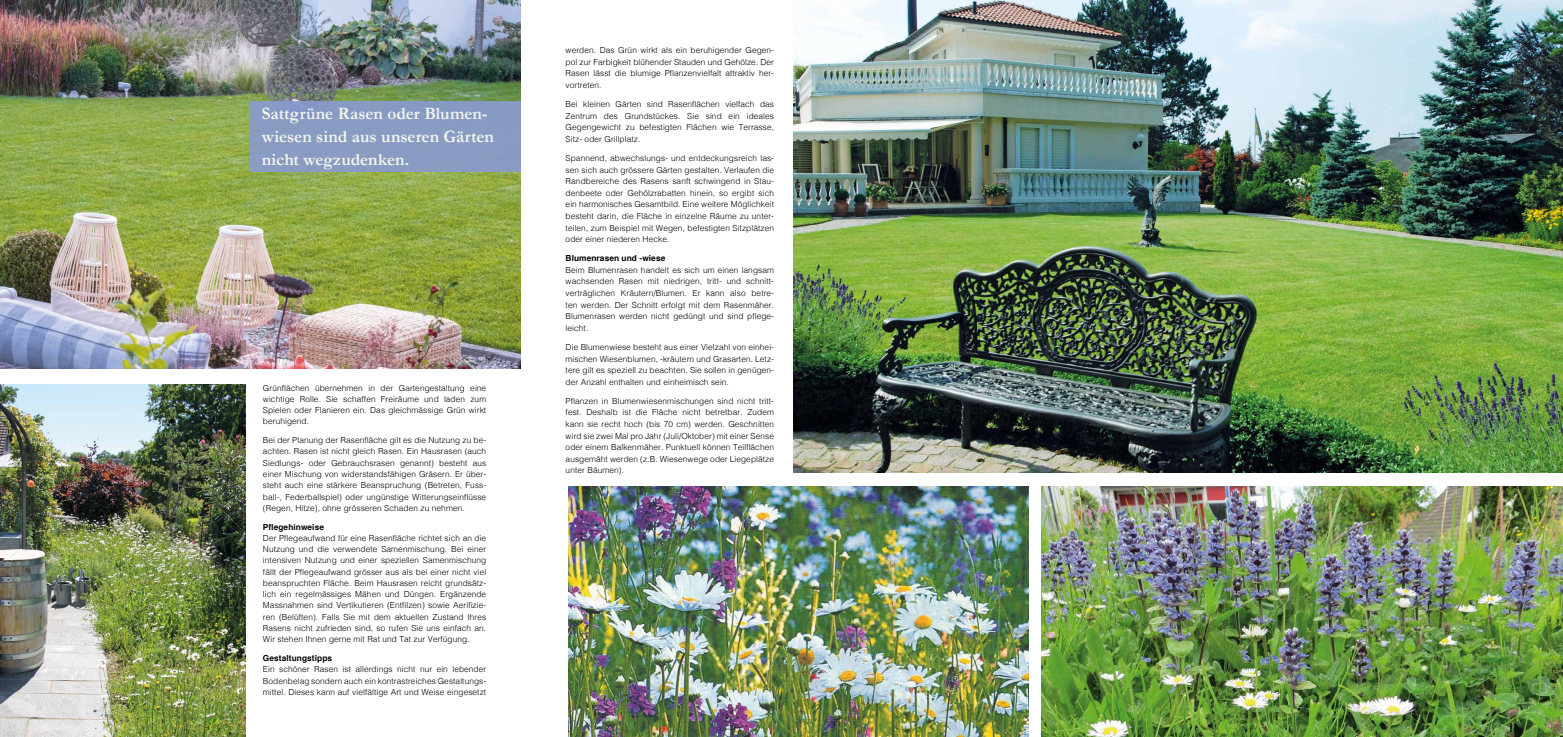
<style>
.page{position:relative;width:1563px;height:737px;background:#fff}
.page>*{position:absolute;margin:0;border:0;box-sizing:border-box;transform-origin:0 0}
.t1{font:700 17.5px/22.8px "Garamond";color:#fff}
.t2{font:300 8.31px/11.6px "Helvetica";letter-spacing:.01em;color:#000;text-align:justify}
.t3{font:700 8.31px "Helvetica";letter-spacing:.01em;color:#000}
</style>
<div class="page">
<img style="left:0;top:0;width:521px;height:368px">
<div style="left:249px;top:102px;width:272px;height:70px;background:#899bc3"></div>
<img style="left:794px;top:0;width:769px;height:472px">
<img style="left:0;top:384px;width:246px;height:353px">
<img style="left:568px;top:486px;width:460px;height:251px">
<img style="left:1042px;top:486px;width:521px;height:251px">
<h1 class="t1" style="left:262px;top:102px;width:234px">Sattgrüne Rasen oder Blumen&shy;wiesen sind aus unseren Gärten nicht wegzudenken.</h1>
<p class="t2" style="left:263px;top:381px;width:225px;line-height:11.3px">Grünflächen übernehmen in der Gartengestaltung eine wichtige Rolle. Sie schaffen Freiräume und laden zum Spielen oder Flanieren ein. Das gleichmässige Grün wirkt beruhigend.</p>
<p class="t2" style="left:263px;top:434px;width:225px;line-height:11.3px">Bei der Planung der Rasenfläche gilt es die Nutzung zu be&shy;achten. Rasen ist nicht gleich Rasen. Ein Hausrasen (auch Siedlungs- oder Gebrauchsrasen genannt) besteht aus einer Mischung von widerstandsfähigen Gräsern. Er über&shy;steht auch eine stärkere Beanspruchung (Betreten, Fuss&shy;ball-, Federballspiel) oder ungünstige Witterungseinflüsse (Regen, Hitze), ohne grösseren Schaden zu nehmen.</p>
<p class="t3" style="left:263px;top:520px;width:63px">Pflegehinweise</p>
<p class="t2" style="left:263px;top:531px;width:225px;line-height:11.3px">Der Pflegeaufwand für eine Rasenfläche richtet sich an die Nutzung und die verwendete Samenmischung. Bei einer intensiven Nutzung und einer speziellen Samenmischung fällt der Pflegeaufwand grösser aus als bei einer nicht viel beanspruchten Fläche. Beim Hausrasen reicht grundsätz&shy;lich ein regelmässiges Mähen und Düngen. Ergänzende Massnahmen sind Vertikutieren (Entfilzen) sowie Aerifizie&shy;ren (Belüften). Falls Sie mit dem aktuellen Zustand Ihres Rasens nicht zufrieden sind, so rufen Sie uns einfach an.<br>Wir stehen Ihnen gerne mit Rat und Tat zur Verfügung.</p>
<p class="t3" style="left:263px;top:651px;width:71px">Gestaltungstipps</p>
<p class="t2" style="left:263px;top:663px;width:225px;line-height:11.3px">Ein schöner Rasen ist allerdings nicht nur ein lebender Bodenbelag sondern auch ein kontrastreiches Gestaltungs&shy;mittel. Dieses kann auf vielfältige Art und Weise eingesetzt</p>
<p class="t2" style="left:566px;top:44px;width:210px">werden. Das Grün wirkt als ein beruhigender Gegen&shy;pol zur Farbigkeit blühender Stauden und Gehölze. Der Rasen lässt die blumige Pflanzenvielfalt attraktiv her&shy;vortreten.</p>
<p class="t2" style="left:566px;top:98px;width:210px">Bei kleinen Gärten sind Rasenflächen vielfach das Zentrum des Grundstückes. Sie sind ein ideales Gegengewicht zu befestigten Flächen wie Terrasse, Sitz- oder Grillplatz.</p>
<p class="t2" style="left:566px;top:151px;width:210px">Spannend, abwechslungs- und entdeckungsreich las&shy;sen sich auch grössere Gärten gestalten. Verlaufen die Randbereiche des Rasens sanft schwingend in Stau&shy;denbeete oder Gehölzrabatten hinein, so ergibt sich ein harmonisches Gesamtbild. Eine weitere Möglichkeit besteht darin, die Fläche in einzelne Räume zu unter&shy;teilen, zum Beispiel mit Wegen, befestigten Sitzplätzen oder einer niederen Hecke.</p>
<p class="t3" style="left:566px;top:251px;width:101px">Blumenrasen und -wiese</p>
<p class="t2" style="left:566px;top:263px;width:210px">Beim Blumenrasen handelt es sich um einen langsam wachsenden Rasen mit niedrigen, tritt- und schnitt&shy;verträglichen Kräutern/Blumen. Er kann also betre&shy;ten werden. Der Schnitt erfolgt mit dem Rasenmäher.<br>Blumenrasen werden nicht gedüngt und sind pflege&shy;leicht.</p>
<p class="t2" style="left:566px;top:340px;width:210px">Die Blumenwiese besteht aus einer Vielzahl von einhei&shy;mischen Wiesenblumen, -kräutern und Grasarten. Letz&shy;tere gilt es speziell zu beachten. Sie sollen in genügen&shy;der Anzahl enthalten und einheimisch sein.</p>
<p class="t2" style="left:566px;top:394px;width:210px">Pflanzen in Blumenwiesenmischungen sind nicht tritt&shy;fest. Deshalb ist die Fläche nicht betretbar. Zudem kann sie recht hoch (bis 70 cm) werden. Geschnitten wird sie zwei Mal pro Jahr (Juli/Oktober) mit einer Sense oder einem Balkenmäher. Punktuell können Teilf-lächen ausgemäht werden (z.B. Wiesenwege oder Liegeplätze unter Bäumen).</p>
</div>
